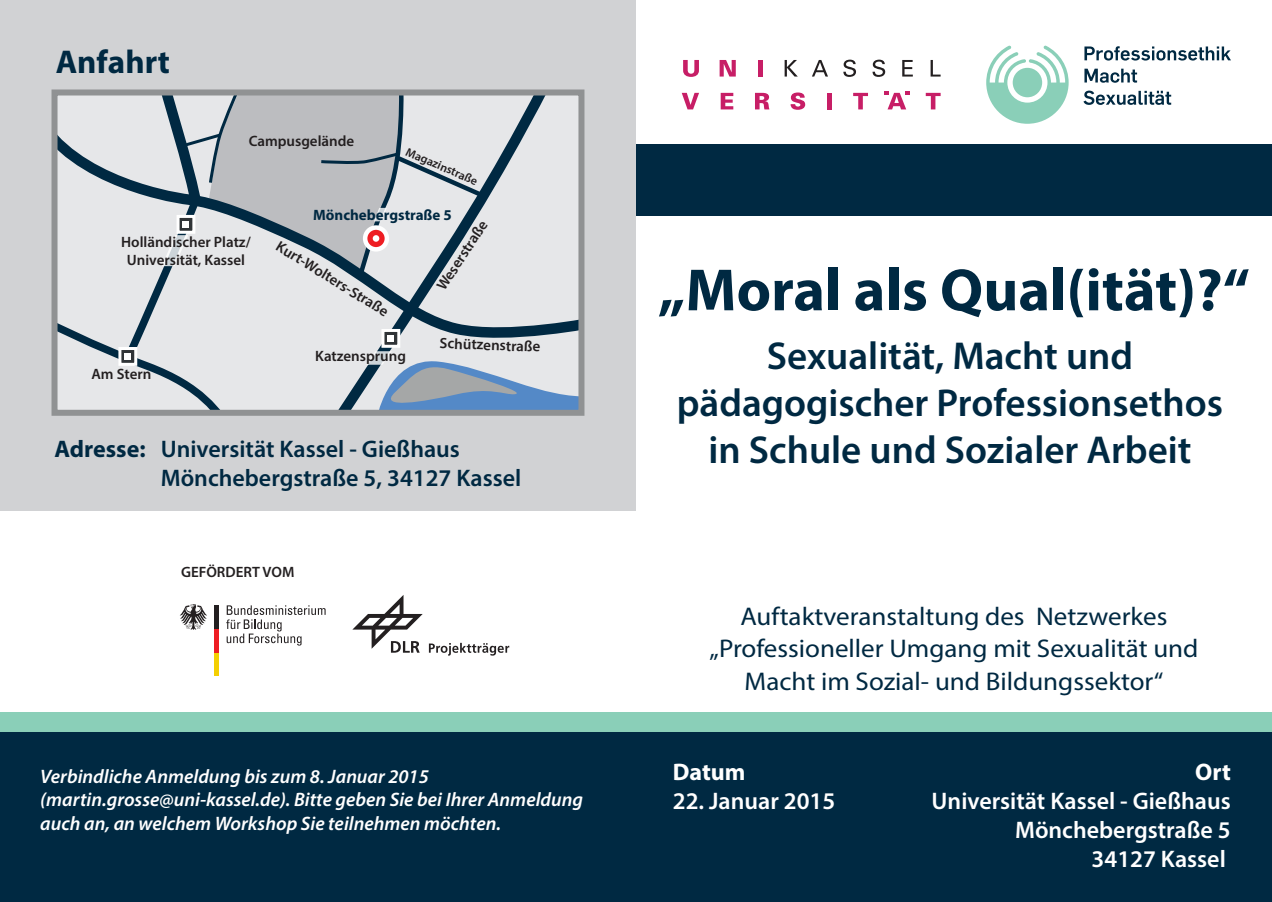
<style>
.page{position:relative;width:1272px;height:902px;background:#fff}
.page>*{position:absolute;margin:0;border:0;box-sizing:border-box;transform-origin:0 0}
.t1{font:700 60px "Myriad Pro";color:#002942}
.t2{font:600 39px/46.8px "Myriad Pro";color:#002942;text-align:center}
.t3{font:700 33px "Myriad Pro";color:#002942}
.t4{font:25.65px/32.4px "Myriad Pro";color:#002942;text-align:center;scale:1.05 1}
.t5{font:600 24px/28.8px "Myriad Pro";color:#fff;text-align:right}
.t6{font:600 24px/28.8px "Myriad Pro";color:#002942}
.t7{font:700 24px "Myriad Pro";color:#fff}
.t8{font:italic 600 19.5px/23.4px "Myriad Pro";color:#fff}
.t9{font:600 15px/18px "Myriad Pro";color:#231f20;text-align:center}
.t10{font:700 15px "Myriad Pro";color:#002942}
.t11{font:600 12px "Myriad Pro";color:#231f20}
.s1{font-weight:700}
</style>
<div class="page">
<div style="left:636px;top:144px;width:635px;height:71px;background:#002942"></div>
<div style="left:0;top:0;width:636px;height:510px;background:#d1d2d4"></div>
<svg style="left:226px;top:605px;width:99px;height:40px"></svg>
<hr style="left:214px;top:652px;width:4px;height:24px;background:#f4cf02">
<hr style="left:214px;top:628px;width:4px;height:24px;background:#ee1d23">
<hr style="left:214px;top:605px;width:4px;height:24px;background:#231f20">
<svg style="left:180px;top:604px;width:27px;height:25px"></svg>
<div style="left:0;top:730px;width:1271px;height:171px;background:#002942"></div>
<div style="left:0;top:712px;width:1271px;height:19px;background:#8acfb8"></div>
<svg style="left:352px;top:595px;width:70px;height:57px"></svg>
<svg style="left:429px;top:642px;width:80px;height:13px"></svg>
<svg style="left:681px;top:93px;width:18px;height:16px"></svg>
<svg style="left:720px;top:93px;width:13px;height:16px"></svg>
<svg style="left:755px;top:93px;width:14px;height:16px"></svg>
<svg style="left:790px;top:92px;width:15px;height:18px"></svg>
<hr style="left:827px;top:93px;width:4px;height:16px;background:#c71e66">
<svg style="left:853px;top:93px;width:15px;height:16px"></svg>
<svg style="left:925px;top:93px;width:15px;height:16px"></svg>
<svg style="left:683px;top:60px;width:16px;height:17px"></svg>
<svg style="left:719px;top:60px;width:16px;height:17px"></svg>
<div style="left:758px;top:60px;width:5px;height:17px;background:#c71e66"></div>
<svg style="left:784px;top:60px;width:13px;height:17px"></svg>
<svg style="left:812px;top:60px;width:16px;height:17px"></svg>
<svg style="left:843px;top:60px;width:13px;height:17px"></svg>
<svg style="left:872px;top:60px;width:13px;height:17px"></svg>
<svg style="left:902px;top:60px;width:10px;height:17px"></svg>
<svg style="left:930px;top:60px;width:10px;height:17px"></svg>
<svg style="left:884px;top:91px;width:25px;height:18px"></svg>
<svg style="left:1084px;top:46px;width:146px;height:15px"></svg>
<svg style="left:1084px;top:69px;width:53px;height:14px"></svg>
<svg style="left:1083px;top:91px;width:88px;height:14px"></svg>
<svg style="left:986px;top:45px;width:82px;height:79px"></svg>
<svg style="left:58px;top:96px;width:519px;height:313px;background:#c5cbd0"></svg>
<div style="left:51px;top:89px;width:533px;height:327px;border:6px solid #909293"></div>
<h3 class="t3" style="left:56px;top:41px;width:116px">Anfahrt</h3>
<p class="t9" style="left:249px;top:132px;width:107px">Campusgelände</p>
<p class="t11" style="left:409px;top:144px;width:78px;rotate:23deg">Magazinstraße</p>
<p class="t9" style="left:121px;top:232px;width:131px">Holländischer Platz/<br>Universität, Kassel</p>
<p class="t9" style="left:91px;top:364px;width:61px">Am Stern</p>
<p class="t10" style="left:313px;top:205px;width:140px">Mönchebergstraße 5</p>
<p class="t9" style="left:432px;top:283px;width:82px;rotate:-57deg">Weserstraße</p>
<p class="t9" style="left:283px;top:236px;width:130px;rotate:32deg">Kurt-Wolters-Straße</p>
<p class="t9" style="left:315px;top:346px;width:92px">Katzensprung</p>
<p class="t9" style="left:440px;top:334px;width:102px;rotate:2deg">Schützenstraße</p>
<p class="t6" style="left:161px;top:434px;width:362px;text-indent:-106px"><span class="s1">Adresse:</span> Universität Kassel - Gießhaus<br>Mönchebergstraße 5, 34127 Kassel</p>
<p class="t9" style="left:181px;top:562px;width:115px">GEFÖRDERT VOM</p>
<p class="t8" style="left:40px;top:764px;width:544px">Verbindliche Anmeldung bis zum 8. Januar 2015 (martin.grosse@uni-kassel.de). Bitte geben Sie bei Ihrer Anmeldung auch an, an welchem Workshop Sie teilnehmen möchten.</p>
<h1 class="t1" style="left:658px;top:251px;width:593px">„Moral als Qual(ität)?“</h1>
<h2 class="t2" style="left:676px;top:331px;width:548px">Sexualität, Macht und pädagogischer Professionsethos in Schule und Sozialer Arbeit</h2>
<h3 class="t4" style="left:709px;top:599px;width:467px">Auftaktveranstaltung des Netzwerkes „Professioneller Umgang mit Sexualität und<br>Macht im Sozial- und Bildungssektor“</h3>
<p class="t7" style="left:673px;top:756px;width:74px">Datum</p>
<p class="t5" style="left:673px;top:785px;width:164px">22. Januar 2015</p>
<p class="t7" style="left:1194px;top:756px;width:37px">Ort</p>
<p class="t5" style="left:931px;top:785px;width:301px">Universität Kassel - Gießhaus<br>Mönchebergstraße 5<br>34127 Kassel</p>
</div>
